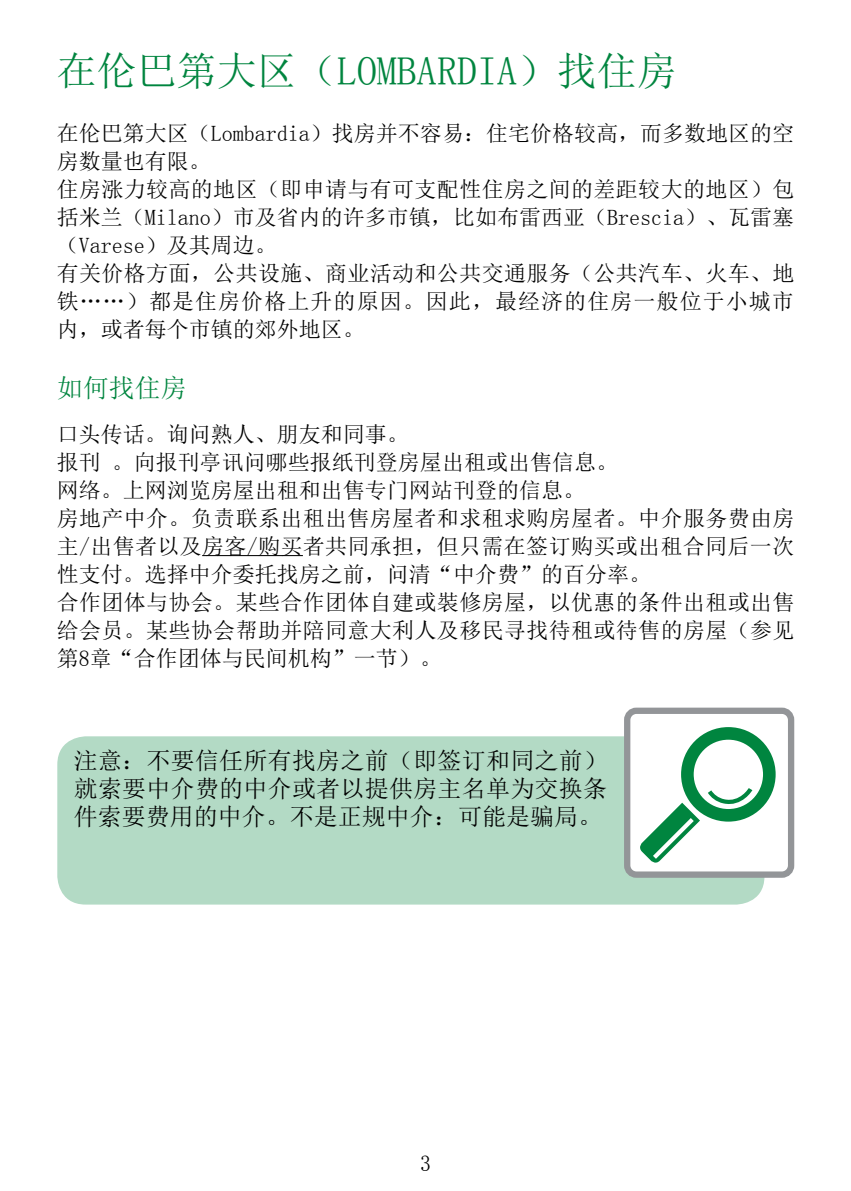
<style>
.page{position:relative;width:851px;height:1191px;background:#fff}
.page>*{position:absolute;margin:0;border:0;box-sizing:border-box;transform-origin:0 0}
.t1{font:40px "Sim Sun";color:#00853f}
.t2{font:26px "Sim Sun";color:#00853f}
.t3{font:24px/28px "Sim Sun";letter-spacing:.01em;color:#000;text-align:justify}
.t4{font:22px/28px "Sim Sun";letter-spacing:.015em;color:#000}
</style>
<div class="page">
<hr style="left:202px;top:555px;width:101px;height:1px;background:#000">
<div style="left:57px;top:736px;width:707px;height:168px;background:#b3dac5;border-radius:28px"></div>
<div style="left:627px;top:711px;width:164px;height:163px;background:#fff;border-radius:9px"></div>
<div style="left:624px;top:707px;width:170px;height:170px;border:6px solid #939598;border-radius:9px"></div>
<div style="left:681px;top:727px;width:94px;height:94px;border:13px solid #00853f;border-radius:50%"></div>
<svg style="left:640px;top:785px;width:114px;height:78px"></svg>
<h1 class="t1" style="left:57px;top:51px;width:321px">在伦巴第大区（Lombardia</h1>
<h1 class="t1" style="left:517px;top:51px;width:161px">）找住房</h1>
<p class="t4" style="left:57px;top:119px;width:739px">在伦巴第大区（Lombardia）找房并不容易：住宅价格较高，而多数地区的空房数量也有限。<br>住房涨力较高的地区（即申请与有可支配性住房之间的差距较大的地区）包括米兰（Milano）市及省内的许多市镇，比如布雷西亚（Brescia）、瓦雷塞（Varese）及其周边。<br>有关价格方面，公共设施、商业活动和公共交通服务（公共汽车、火车、地铁……）都是住房价格上升的原因。因此，最经济的住房一般位于小城市内，或者每个市镇的郊外地区。</p>
<p class="t2" style="left:57px;top:374px;width:131px">如何找住房</p>
<p class="t4" style="left:57px;top:420px;width:739px">口头传话。询问熟人、朋友和同事。<br>报刊 。向报刊亭讯问哪些报纸刊登房屋出租或出售信息。<br>网络。上网浏览房屋出租和出售专门网站刊登的信息。<br>房地产中介。负责联系出租出售房屋者和求租求购房屋者。中介服务费由房主/出售者以及房客/购买者共同承担，但只需在签订购买或出租合同后一次性支付。选择中介委托找房之前，问清“中介费”的百分率。<br>合作团体与协会。某些合作团体自建或裝修房屋，以优惠的条件出租或出售给会员。某些协会帮助并陪同意大利人及移民寻找待租或待售的房屋（参见第8章“合作团体与民间机构”一节）。</p>
<p class="t3" style="left:74px;top:746px;width:535px">注意：不要信任所有找房之前（即签订和同之前）就索要中介费的中介或者以提供房主名单为交换条件索要费用的中介。不是正规中介：可能是骗局。</p>
<p class="t4" style="left:420px;top:1148px;width:12px">3</p>
</div>
